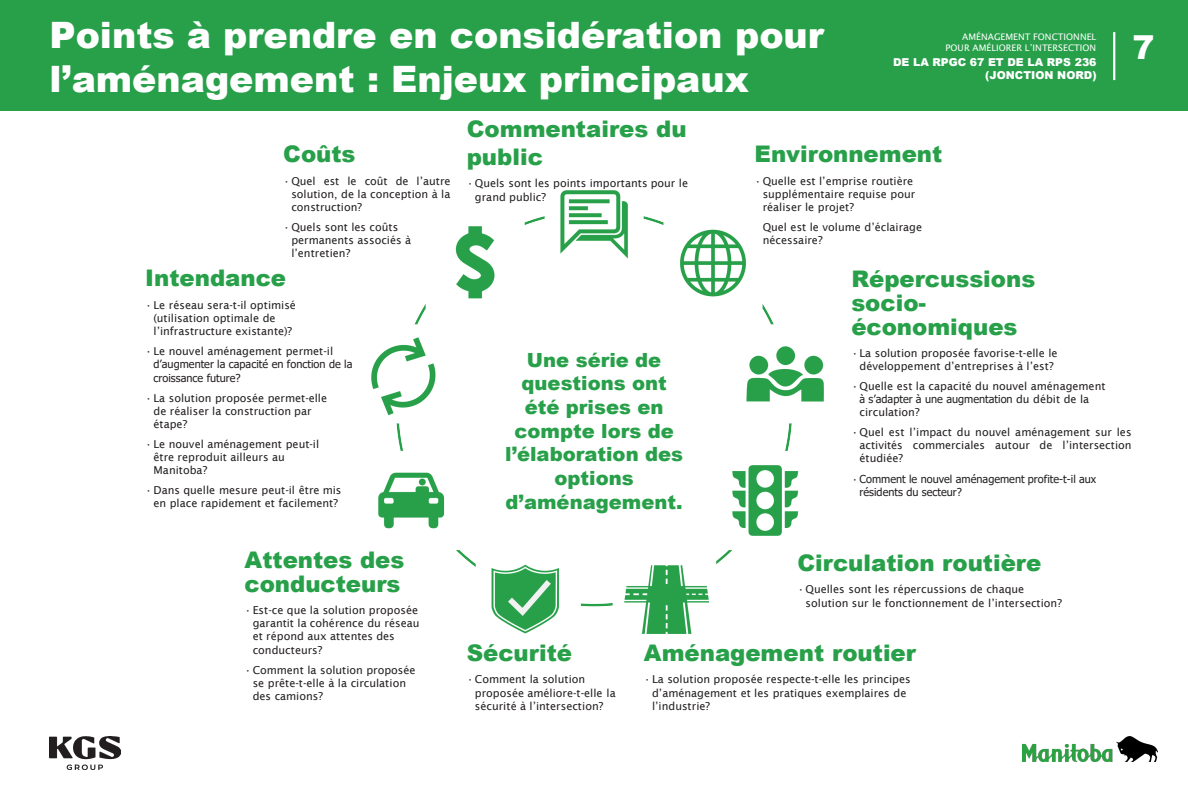
<style>
.page{position:relative;width:1188px;height:792px;background:#fff}
.page>*{position:absolute;margin:0;border:0;box-sizing:border-box;transform-origin:0 0}
.t1{font:900 36.38px/43.7px "Arial";color:#fff}
.t2{font:900 33px "Arial";color:#fff}
.t3{font:900 22.88px/24px "Arial";color:#27a049}
.t4{font:900 19.5px/23.6px "Arial";color:#27a049;text-align:center}
.t5{font:10.88px/13.2px "Lucida Sans";color:#231f20}
.t6{font:10.88px/13.2px "Tahoma";color:#231f20}
.t7{font:900 10.88px/13px "Arial";color:#fff;text-align:right}
.t8{font:9px/10.9px "Lucida Sans";letter-spacing:.005em;color:#fff;text-align:right}
.s1{font-family:"Lucida Sans"}
.s2{font-family:"Tahoma"}
</style>
<div class="page">
<img style="left:1022px;top:736px;width:135px;height:25px">
<img style="left:49px;top:736px;width:71px;height:34px">
<div style="left:0;top:0;width:1187px;height:111px;background:#27a049"></div>
<hr style="left:1112px;top:32px;width:3px;height:48px;background:#fff">
<img style="left:371px;top:190px;width:452px;height:443px">
<h2 class="t1" style="left:49px;top:12px;width:776px">Points à prendre en considération pour l’aménagement : Enjeux principaux</h2>
<p class="t8" style="left:945px;top:31px;width:152px">AMÉNAGEMENT FONCTIONNEL<br>POUR AMÉLIORER L’INTERSECTION</p>
<p class="t7" style="left:893px;top:55px;width:205px">DE LA RPGC 67 ET DE LA RPS 236 (JONCTION NORD)</p>
<p class="t3" style="left:283px;top:141px;width:74px">Coûts</p>
<p class="t5" style="left:291px;top:174px;width:161px;text-align:justify;text-indent:-8px">•Quel est le coût de l’autre solution, de la conception à la construction?</p>
<p class="t5" style="left:291px;top:220px;width:121px;text-indent:-8px">•Quels sont les coûts permanents associés à l’entretien?</p>
<p class="t3" style="left:466px;top:115px;width:221px;line-height:27.5px">Commentaires du public</p>
<p class="t5" style="left:475px;top:177px;width:215px;text-indent:-8px">•Quels sont les points importants pour le grand public?</p>
<p class="t3" style="left:754px;top:141px;width:189px">Environnement</p>
<p class="t5" style="left:762px;top:174px;width:154px;text-indent:-8px">•Quelle est l’emprise routière supplémentaire requise pour réaliser le projet?</p>
<p class="t5" style="left:762px;top:220px;width:161px;text-indent:-8px">•Quel est le volume d’éclairage nécessaire?</p>
<p class="t2" style="left:1132px;top:24px;width:24px">7</p>
<p class="t3" style="left:145px;top:265px;width:142px">Intendance</p>
<p class="t5" style="left:153px;top:298px;width:144px;text-indent:-8px">•Le réseau sera-t-il optimisé (utilisation optimale de l’infrastructure existante)?</p>
<p class="t6" style="left:153px;top:345px;width:200px;text-indent:-8px"><span class="s1">•Le nouvel aménagement permet-il </span>d’augmenter la capacité en fonction de la croissance future?</p>
<p class="t5" style="left:153px;top:391px;width:175px;text-indent:-8px">•La solution proposée permet-elle de réaliser la construction par étape?</p>
<p class="t5" style="left:153px;top:437px;width:167px;text-indent:-8px">•Le nouvel aménagement peut-il être reproduit ailleurs au<br>Manitoba?</p>
<p class="t5" style="left:145px;top:483px;width:198px;text-align:center">•Dans quelle mesure peut-il être mis en place rapidement et facilement?</p>
<p class="t3" style="left:244px;top:547px;width:161px">Attentes des conducteurs</p>
<p class="t5" style="left:253px;top:603px;width:168px;text-indent:-8px">•Est-ce que la solution proposée garantit la cohérence du réseau et répond aux attentes des conducteurs?</p>
<p class="t5" style="left:253px;top:663px;width:164px;text-indent:-8px">•Comment la solution proposée se prête-t-elle à la circulation des camions?</p>
<p class="t4" style="left:505px;top:347px;width:179px">Une série de questions ont été prises en compte lors de l’élaboration des options d’aménagement.</p>
<p class="t3" style="left:851px;top:266px;width:185px">Répercussions socio&shy;économiques</p>
<p class="t5" style="left:851px;top:346px;width:208px;text-align:center">•La solution proposée favorise-t-elle le développement d’entreprises à l’est?</p>
<p class="t5" style="left:859px;top:379px;width:247px;text-indent:-8px">•Quelle est la capacité du nouvel aménagement <span class="s2">à s’adapter à une augmentation</span> du débit de la circulation?</p>
<p class="t5" style="left:859px;top:425px;width:273px;text-align:justify;text-indent:-8px">•Quel est l’impact du nouvel aménagement sur les activités commerciales autour de l’intersection étudiée?</p>
<p class="t6" style="left:859px;top:473px;width:238px;text-indent:-8px"><span class="s1">•</span>Comment le nouvel aménagement profite-t-il aux résidents du secteur?</p>
<p class="t3" style="left:797px;top:550px;width:245px">Circulation routière</p>
<p class="t5" style="left:805px;top:583px;width:258px;text-indent:-8px">•Quelles sont les répercussions de chaque solution sur le fonctionnement de l’intersection?</p>
<p class="t3" style="left:466px;top:640px;width:107px">Sécurité</p>
<p class="t5" style="left:475px;top:673px;width:142px;text-indent:-8px">•Comment la solution proposée améliore-t-elle la sécurité à l’intersection?</p>
<p class="t3" style="left:644px;top:640px;width:273px">Aménagement routier</p>
<p class="t5" style="left:652px;top:673px;width:260px;text-indent:-8px">•La solution proposée respecte-t-elle les principes d’aménagement et les pratiques exemplaires de l’industrie?</p>
</div>
